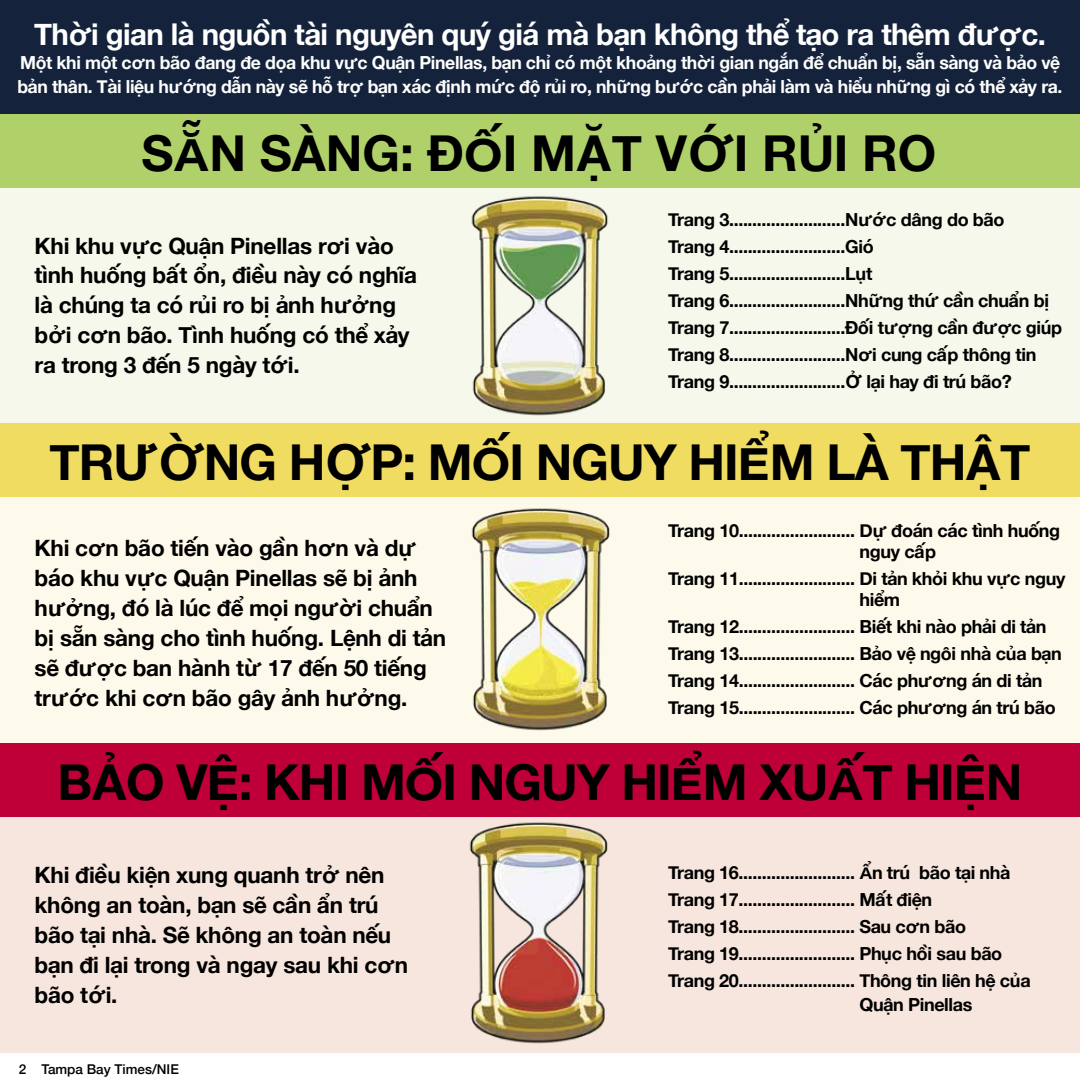
<style>
.page{position:relative;width:1080px;height:1080px;background:#fff}
.page>*{position:absolute;margin:0;border:0;box-sizing:border-box;transform-origin:0 0}
.t1{font:700 49.5px "Qbjjcf Helvetica Neue";letter-spacing:-.02em;color:#000}
.t2{font:700 49.5px "Qbjjcf Helvetica Neue";color:#000}
.t3{font:700 30px "Qbjjcf Helvetica Neue";letter-spacing:-.02em;color:#fff}
.t4{font:700 22.5px/30px "Qbjjcf Helvetica Neue";letter-spacing:-.01em;color:#000}
.t5{font:700 18px "Qbjjcf Helvetica Neue";letter-spacing:-.02em;color:#000}
.t6{font:700 18px/24px "Qbjjcf Helvetica Neue";letter-spacing:-.02em;color:#fff}
.t7{font:500 13.5px "Hfjfsm Helvetica Neue";color:#000}
</style>
<div class="page">
<div style="left:0;top:0;width:1080px;height:115px;background:#14233b"></div>
<div style="left:0;top:168px;width:1080px;height:255px;background:#f6f8eb"></div>
<div style="left:0;top:488px;width:1080px;height:255px;background:#fefaeb"></div>
<div style="left:0;top:811px;width:1080px;height:242px;background:#f7e6dd"></div>
<div style="left:0;top:743px;width:1080px;height:74px;background:#bf0038"></div>
<div style="left:0;top:423px;width:1080px;height:74px;background:#f1dc62"></div>
<div style="left:0;top:115px;width:1080px;height:73px;background:#b0d16a"></div>
<img style="left:471px;top:196px;width:137px;height:220px">
<img style="left:471px;top:508px;width:139px;height:223px">
<img style="left:469px;top:822px;width:139px;height:222px">
<p class="t3" style="left:34px;top:11px;width:1013px">Thời gian là nguồn tài nguyên quý giá mà bạn không thể tạo ra thêm được.</p>
<p class="t6" style="left:17px;top:51px;width:1047px">Một khi một cơn bão đang đe dọa khu vực Quận Pinellas, bạn chỉ có một khoảng thời gian ngắn để chuẩn bị, sẵn sàng và bảo vệ bản thân. Tài liệu hướng dẫn này sẽ hỗ trợ bạn xác định mức độ rủi ro, những bước cần phải làm và hiểu những gì có thể xảy ra.</p>
<h2 class="t2" style="left:142px;top:115px;width:796px">SẴN SÀNG: ĐỐI MẶT VỚI RỦI RO</h2>
<p class="t5" style="left:668px;top:206px;width:338px">Trang 3.........................Nước dâng do bão</p>
<p class="t5" style="left:668px;top:233px;width:207px">Trang 4.........................Gió</p>
<p class="t5" style="left:668px;top:260px;width:206px">Trang 5.........................Lụt</p>
<p class="t5" style="left:668px;top:287px;width:383px">Trang 6.........................Những thứ cần chuẩn bị</p>
<p class="t5" style="left:668px;top:314px;width:395px">Trang 7.........................Đối tượng cần được giúp</p>
<p class="t5" style="left:668px;top:341px;width:370px">Trang 8.........................Nơi cung cấp thông tin</p>
<p class="t5" style="left:668px;top:368px;width:345px">Trang 9.........................Ở lại hay đi trú bão?</p>
<h2 class="t1" style="left:50px;top:424px;width:982px">TRƯỜNG HỢP: MỐI NGUY HIỂM LÀ THẬT</h2>
<p class="t4" style="left:35px;top:231px;width:384px">Khi khu vực Quận Pinellas rơi vào tình huống bất ổn, điều này có nghĩa là chúng ta có rủi ro bị ảnh hưởng bởi cơn bão. Tình huống có thể xảy ra trong 3 đến 5 ngày tới.</p>
<p class="t5" style="left:668px;top:516px;width:394px">Trang 10......................... Dự đoán các tình huống</p>
<p class="t5" style="left:860px;top:538px;width:78px">nguy cấp</p>
<p class="t5" style="left:668px;top:565px;width:399px">Trang 11......................... Di tản khỏi khu vực nguy</p>
<p class="t5" style="left:860px;top:586px;width:42px">hiểm</p>
<p class="t5" style="left:668px;top:613px;width:380px">Trang 12......................... Biết khi nào phải di tản</p>
<p class="t5" style="left:668px;top:640px;width:395px">Trang 13......................... Bảo vệ ngôi nhà của bạn</p>
<p class="t5" style="left:668px;top:667px;width:376px">Trang 14......................... Các phương án di tản</p>
<p class="t5" style="left:668px;top:694px;width:389px">Trang 15......................... Các phương án trú bão</p>
<h2 class="t1" style="left:58px;top:743px;width:966px">BẢO VỆ: KHI MỐI NGUY HIỂM XUẤT HIỆN</h2>
<p class="t4" style="left:35px;top:534px;width:413px">Khi cơn bão tiến vào gần hơn và dự báo khu vực Quận Pinellas sẽ bị ảnh hưởng, đó là lúc để mọi người chuẩn bị sẵn sàng cho tình huống. Lệnh di tản sẽ được ban hành từ 17 đến 50 tiếng trước khi cơn bão gây ảnh hưởng.</p>
<p class="t4" style="left:35px;top:861px;width:375px">Khi điều kiện xung quanh trở nên không an toàn, bạn sẽ cần ẩn trú bão tại nhà. Sẽ không an toàn nếu bạn đi lại trong và ngay sau khi cơn bão tới.</p>
<p class="t5" style="left:668px;top:858px;width:344px">Trang 16......................... Ẩn trú bão tại nhà</p>
<p class="t5" style="left:668px;top:885px;width:265px">Trang 17......................... Mất điện</p>
<p class="t5" style="left:668px;top:912px;width:299px">Trang 18......................... Sau cơn bão</p>
<p class="t5" style="left:668px;top:939px;width:336px">Trang 19......................... Phục hồi sau bão</p>
<p class="t5" style="left:668px;top:966px;width:364px">Trang 20......................... Thông tin liên hệ của</p>
<p class="t5" style="left:860px;top:990px;width:114px">Quận Pinellas</p>
<p class="t7" style="left:19px;top:1058px;width:161px">2 Tampa Bay Times/NIE</p>
</div>
